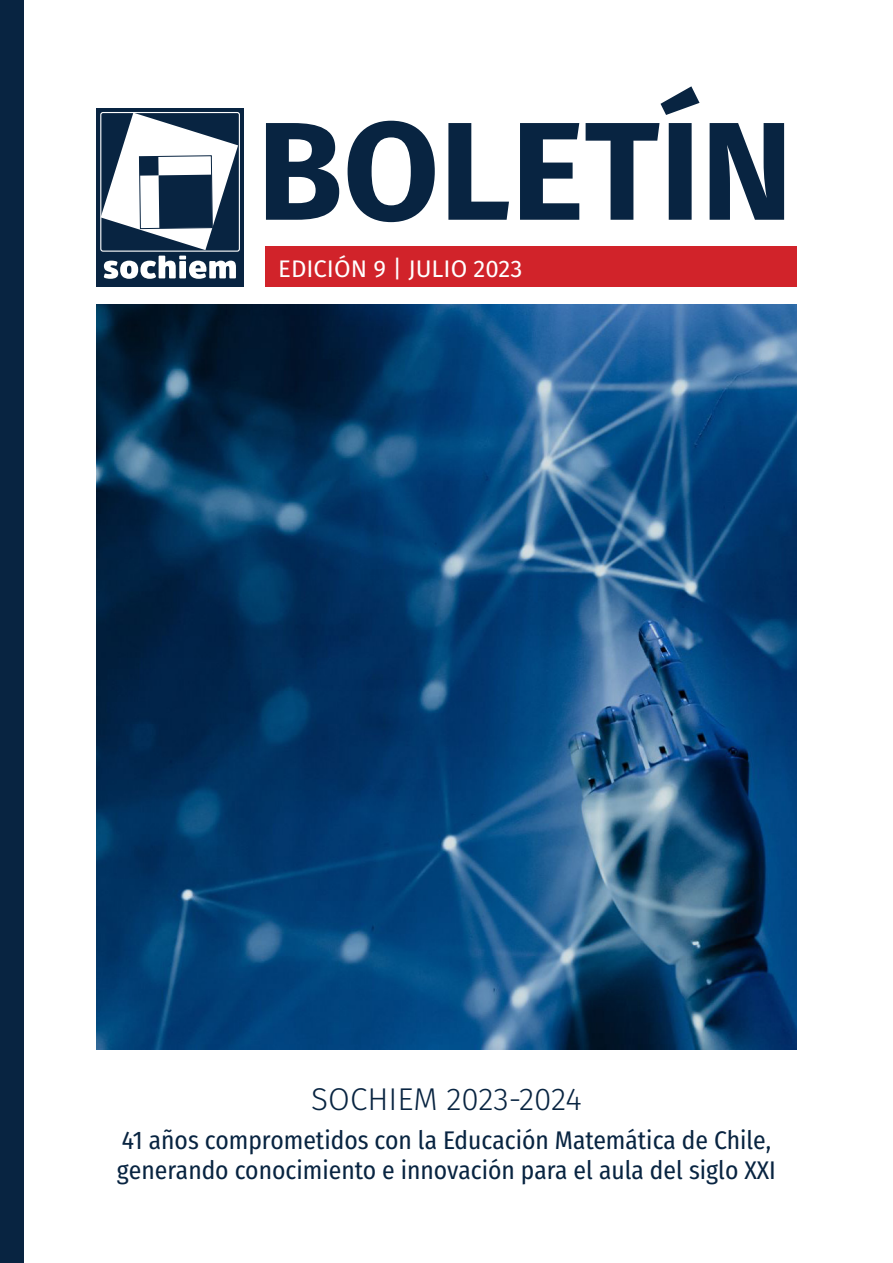
<style>
.page{position:relative;width:893px;height:1263px;background:#fff}
.page>*{position:absolute;margin:0;border:0;box-sizing:border-box;transform-origin:0 0}
.t1{font:700 139.5px "Fira Sans";color:#082441}
.t2{font:300 31.5px "Fira Sans";color:#082441}
.t3{font:25.5px/30.6px "Fira Sans Condensed";color:#082441}
.t4{font:24px "Fira Sans";color:#fff}
</style>
<div class="page">
<div style="left:265px;top:246px;width:532px;height:40px;background:#d1232a"></div>
<div style="left:96px;top:108px;width:148px;height:178px;background:#082441"></div>
<div style="left:100px;top:112px;width:140px;height:140px;border:1px solid #fff;border-radius:2px"></div>
<svg style="left:101px;top:113px;width:137px;height:137px"></svg>
<svg style="left:104px;top:256px;width:132px;height:23px"></svg>
<img style="left:96px;top:304px;width:701px;height:745px">
<div style="left:0;top:0;width:23px;height:1263px;background:#082441"></div>
<p class="t1" style="left:257px;top:54px;width:538px">BOLETÍN</p>
<p class="t4" style="left:278px;top:251px;width:246px">EDICIÓN 9 | JULIO 2023</p>
<p class="t2" style="left:311px;top:1076px;width:272px">SOCHIEM 2023-2024</p>
<p class="t3" style="left:117px;top:1124px;width:660px">41 años comprometidos con la Educación Matemática de Chile, generando conocimiento e innovación para el aula del siglo XXI</p>
</div>
